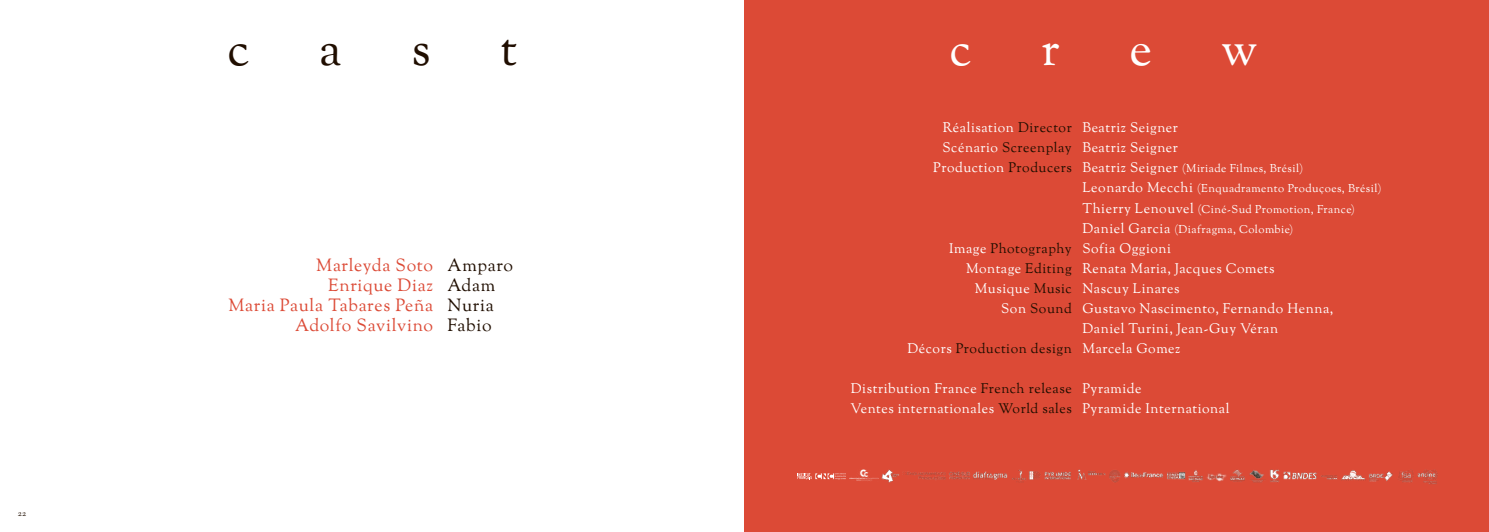
<style>
.page{position:relative;width:1489px;height:532px;background:#fff}
.page>*{position:absolute;margin:0;border:0;box-sizing:border-box;transform-origin:0 0}
.t1{font:48.75px "Sorts Mill Goudy";color:#200e00}
.t2{font:48.75px "Sorts Mill Goudy";color:#fff}
.t3{font:17.5px/20px "Sorts Mill Goudy";letter-spacing:.04em;color:#dc4a36;text-align:right}
.t4{font:17.5px/20px "Sorts Mill Goudy";letter-spacing:.04em;color:#200e00}
.t5{font:13.75px/20px "Sorts Mill Goudy";letter-spacing:.04em;color:#fff}
.t6{font:13.75px/20px "Sorts Mill Goudy";letter-spacing:.04em;color:#200e00;text-align:right}
.t7{font:11.25px/20px "Sorts Mill Goudy";letter-spacing:.04em;color:#fff}
.t8{font:8.75px "Sorts Mill Goudy";color:#200e00}
.s1{color:#200e00}
.s2{color:#fff}
.s3{font-size:13.75px}
</style>
<div class="page">
<div style="left:744px;top:0;width:744px;height:531px;background:#dc4a36"></div>
<img style="left:881px;top:469px;width:557px;height:15px">
<img style="left:849px;top:469px;width:29px;height:12px">
<svg style="left:797px;top:473px;width:49px;height:6px"></svg>
<p class="t8" style="left:18px;top:507px;width:10px">22</p>
<h1 class="t1" style="left:227px;top:18px;width:24px">c</h1>
<h1 class="t1" style="left:319px;top:18px;width:24px">a</h1>
<h1 class="t1" style="left:411px;top:18px;width:21px">s</h1>
<h1 class="t1" style="left:500px;top:18px;width:18px">t</h1>
<h1 class="t2" style="left:949px;top:18px;width:24px">c</h1>
<h1 class="t2" style="left:1041px;top:18px;width:20px">r</h1>
<h1 class="t2" style="left:1129px;top:18px;width:24px">e</h1>
<h1 class="t2" style="left:1221px;top:18px;width:38px">w</h1>
<p class="t3" style="left:228px;top:256px;width:206px">Marleyda Soto<br>Enrique Diaz<br>Maria Paula Tabares Peña<br>Adolfo Savilvino</p>
<p class="t4" style="left:447px;top:256px;width:67px">Amparo<br>Adam<br>Nuria<br>Fabio</p>
<p class="t5" style="left:933px;top:119px;width:140px;text-align:right">Réalisation <span class="s1">Director<br></span>Scénario <span class="s1">Screenplay<br></span>Production <span class="s1">Producers</span></p>
<p class="t6" style="left:949px;top:239px;width:124px"><span class="s2">Image</span> Photography<br><span class="s2">Montage</span> Editing<br><span class="s2">Musique</span> Music<br><span class="s2">Son</span> Sound</p>
<p class="t6" style="left:907px;top:339px;width:166px"><span class="s2">Décors</span> Production design</p>
<p class="t5" style="left:850px;top:379px;width:223px">Distribution France <span class="s1">French release<br></span>Ventes internationales <span class="s1">World sales</span></p>
<p class="t5" style="left:1082px;top:119px;width:97px">Beatriz Seigner<br>Beatriz Seigner</p>
<p class="t7" style="left:1082px;top:159px;width:300px"><span class="s3">Beatriz Seigner</span> (Miriade Filmes, Brésil)<br><span class="s3">Leonardo Mecchi</span> (Enquadramento Produçoes, Brésil)<br><span class="s3">Thierry Lenouvel</span> (Ciné-Sud Promotion, France)<br><span class="s3">Daniel Garcia</span> (Diafragma, Colombie)</p>
<p class="t5" style="left:1082px;top:239px;width:252px">Sofia Oggioni<br>Renata Maria, Jacques Comets<br>Nascuy Linares<br>Gustavo Nascimento, Fernando Henna,<br>Daniel Turini, Jean-Guy Véran<br>Marcela Gomez</p>
<p class="t5" style="left:1082px;top:379px;width:149px">Pyramide<br>Pyramide International</p>
</div>
